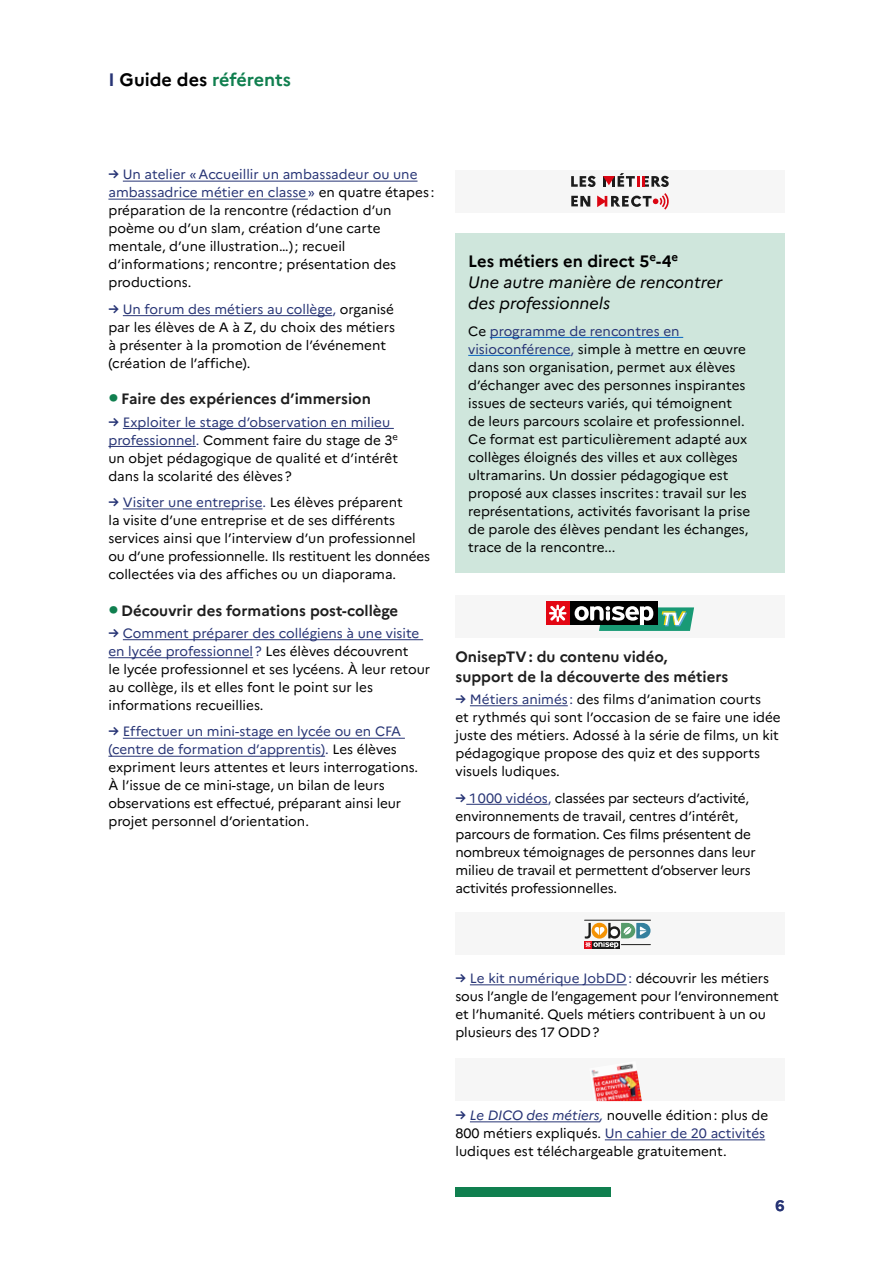
<style>
.page{position:relative;width:893px;height:1263px;background:#fff}
.page>*{position:absolute;margin:0;border:0;box-sizing:border-box;transform-origin:0 0}
.t1{font:700 18px "Marianne";color:#107f4f}
.Texte_courant_ENCADR{font:italic 16.5px/21px "Marianne";color:#000}
.Inter2{font:700 15px/19.5px "Marianne";color:#1e1e1e}
.t2{font:700 15px "Marianne";color:#273475}
.Texte_courant_drapo{font:13.5px/18px "Marianne";color:#000}
.Texte_courant_ENCADR-2{font:13.5px/18px "Marianne";color:#000}
.Texte_courant_drapo-2{font:13.5px/18px "Marianne";letter-spacing:-.02em;color:#000}
.s1{color:#273475}
.s2{color:#000}
.s3{font-weight:700;color:#273475}
.s4{font-size:24px;color:#107f4f}
.s5{font-weight:700;font-style:normal}
.s6{font-style:italic;color:#273475}
</style>
<div class="page">
<hr style="left:123px;top:181px;width:294px;height:1px;background:#273475">
<hr style="left:108px;top:199px;width:200px;height:1px;background:#273475">
<hr style="left:123px;top:315px;width:209px;height:1px;background:#273475">
<hr style="left:123px;top:428px;width:271px;height:1px;background:#273475">
<hr style="left:108px;top:446px;width:88px;height:1px;background:#273475">
<hr style="left:123px;top:508px;width:139px;height:1px;background:#273475">
<hr style="left:123px;top:639px;width:300px;height:1px;background:#273475">
<hr style="left:108px;top:657px;width:145px;height:1px;background:#273475">
<hr style="left:123px;top:738px;width:282px;height:1px;background:#273475">
<hr style="left:108px;top:756px;width:217px;height:1px;background:#273475">
<div style="left:455px;top:233px;width:329px;height:340px;background:#cfe6dc"></div>
<hr style="left:490px;top:337px;width:193px;height:1px;background:#0563c1">
<hr style="left:468px;top:355px;width:103px;height:1px;background:#0563c1">
<hr style="left:470px;top:705px;width:98px;height:1px;background:#273475">
<hr style="left:466px;top:804px;width:82px;height:1px;background:#273475">
<hr style="left:470px;top:984px;width:157px;height:1px;background:#273475">
<hr style="left:470px;top:1121px;width:130px;height:1px;background:#273475">
<hr style="left:605px;top:1139px;width:160px;height:1px;background:#273475">
<div style="left:455px;top:170px;width:329px;height:43px;background:#f6f6f6"></div>
<svg style="left:571px;top:176px;width:25px;height:11px"></svg>
<svg style="left:603px;top:173px;width:66px;height:14px"></svg>
<svg style="left:571px;top:196px;width:19px;height:11px"></svg>
<svg style="left:597px;top:193px;width:72px;height:17px"></svg>
<div style="left:455px;top:913px;width:329px;height:42px;background:#f6f6f6"></div>
<div style="left:584px;top:941px;width:8px;height:7px;background:#e30a18"></div>
<hr style="left:585px;top:920px;width:65px;height:1px;background:#1d1d1c">
<svg style="left:585px;top:923px;width:65px;height:25px"></svg>
<div style="left:455px;top:595px;width:329px;height:42px;background:#f6f6f6"></div>
<div style="left:570px;top:601px;width:88px;height:24px;background:#000"></div>
<svg style="left:575px;top:606px;width:119px;height:25px"></svg>
<div style="left:546px;top:601px;width:24px;height:24px;background:#e30613"></div>
<svg style="left:549px;top:605px;width:17px;height:17px"></svg>
<div style="left:455px;top:1058px;width:329px;height:43px;background:#f6f6f6"></div>
<img style="left:591px;top:1064px;width:51px;height:37px">
<div style="left:455px;top:1187px;width:156px;height:9px;background:#107f4f"></div>
<h1 class="t1" style="left:108px;top:68px;width:184px"><span class="s1">I</span> <span class="s2">Guide des</span> référents</h1>
<p class="Texte_courant_drapo" style="left:108px;top:166px;width:327px"><span class="s3">→</span> <span class="s1">Un atelier «Accueillir un ambassadeur ou une ambassadrice métier en classe»</span> en quatre étapes : préparation de la rencontre (rédaction d’un poème ou d’un slam, création d’une carte mentale, d’une illustration…); recueil d’informations ; rencontre; présentation des productions.</p>
<p class="Texte_courant_drapo" style="left:108px;top:300px;width:288px"><span class="s3">→</span> <span class="s1">Un forum des métiers au collège,</span> organisé par les élèves de A à Z, du choix des métiers à présenter à la promotion de l’événement (création de l’affiche).</p>
<p class="Inter2" style="left:108px;top:389px;width:264px"><span class="s4">•</span> Faire des expériences d’immersion</p>
<p class="Texte_courant_drapo" style="left:108px;top:413px;width:291px"><span class="s3">→</span> <span class="s1">Exploiter le stage d’observation en milieu professionnel.</span> Comment faire du stage de 3<sup>e </sup>un objet pédagogique de qualité et d’intérêt dans la scolarité des élèves?</p>
<p class="Texte_courant_drapo" style="left:108px;top:493px;width:323px"><span class="s3">→</span> <span class="s1">Visiter une entreprise.</span> Les élèves préparent<br>la visite d’une entreprise et de ses différents services ainsi que l’interview d’un professionnel ou d’une professionnelle. Ils restituent les données collectées via des affiches ou un diaporama.</p>
<p class="Inter2" style="left:108px;top:601px;width:291px"><span class="s4">•</span> Découvrir des formations post-collège</p>
<p class="Texte_courant_drapo" style="left:108px;top:624px;width:323px"><span class="s3">→</span> <span class="s1">Comment préparer des collégiens à une visite en lycée professionnel?</span> Les élèves découvrent<br>le lycée professionnel et ses lycéens. À leur retour au collège, ils et elles font le point sur les informations recueillies.</p>
<p class="Texte_courant_drapo" style="left:108px;top:723px;width:311px"><span class="s3">→</span> <span class="s1">Effectuer un mini-stage en lycée ou en CFA (centre de formation d’apprentis).</span> Les élèves expriment leurs attentes et leurs interrogations.<br>À l’issue de ce mini-stage, un bilan de leurs observations est effectué, préparant ainsi leur projet personnel d’orientation.</p>
<p class="Texte_courant_ENCADR" style="left:468px;top:250px;width:256px"><span class="s5">Les métiers en direct 5</span><sup>e</sup><span class="s5">-4</span><sup>e<br></sup>Une autre manière de rencontrer des professionnels</p>
<p class="Texte_courant_ENCADR-2" style="left:468px;top:322px;width:283px">Ce <span class="s1">programme de rencontres en visioconférence,</span> simple à mettre en œuvre dans son organisation, permet aux élèves d’échanger avec des personnes inspirantes issues de secteurs variés, qui témoignent de leurs parcours scolaire et professionnel.<br>Ce format est particulièrement adapté aux collèges éloignés des villes et aux collèges ultramarins. Un dossier pédagogique est proposé aux classes inscrites : travail sur les représentations, activités favorisant la prise de parole des élèves pendant les échanges, trace de la rencontre...</p>
<p class="Inter2" style="left:455px;top:647px;width:274px">OnisepTV: du contenu vidéo, support de la découverte des métiers</p>
<p class="Texte_courant_drapo" style="left:455px;top:690px;width:327px"><span class="s3">→</span> <span class="s1">Métiers animés :</span> des films d’animation courts<br>et rythmés qui sont l’occasion de se faire une idée juste des métiers. Adossé à la série de films, un kit pédagogique propose des quiz et des supports visuels ludiques.</p>
<p class="Texte_courant_drapo-2" style="left:455px;top:789px;width:302px"><span class="s3">→</span> <span class="s1">1000 vidéos,</span> classées par secteurs d’activité, environnements de travail, centres d’intérêt, parcours de formation. Ces films présentent de nombreux témoignages de personnes dans leur milieu de travail et permettent d’observer leurs activités professionnelles.</p>
<p class="Texte_courant_drapo" style="left:455px;top:969px;width:325px"><span class="s3">→</span> <span class="s1">Le kit numérique JobDD:</span> découvrir les métiers sous l’angle de l’engagement pour l’environnement et l’humanité. Quels métiers contribuent à un ou plusieurs des 17 ODD?</p>
<p class="Texte_courant_drapo" style="left:455px;top:1106px;width:314px"><span class="s3">→</span> <span class="s6">Le DICO des métiers,</span> nouvelle édition: plus de<br>800 métiers expliqués. <span class="s1">Un cahier de 20 activités </span>ludiques est téléchargeable gratuitement.</p>
<p class="t2" style="left:775px;top:1196px;width:10px">6</p>
</div>
